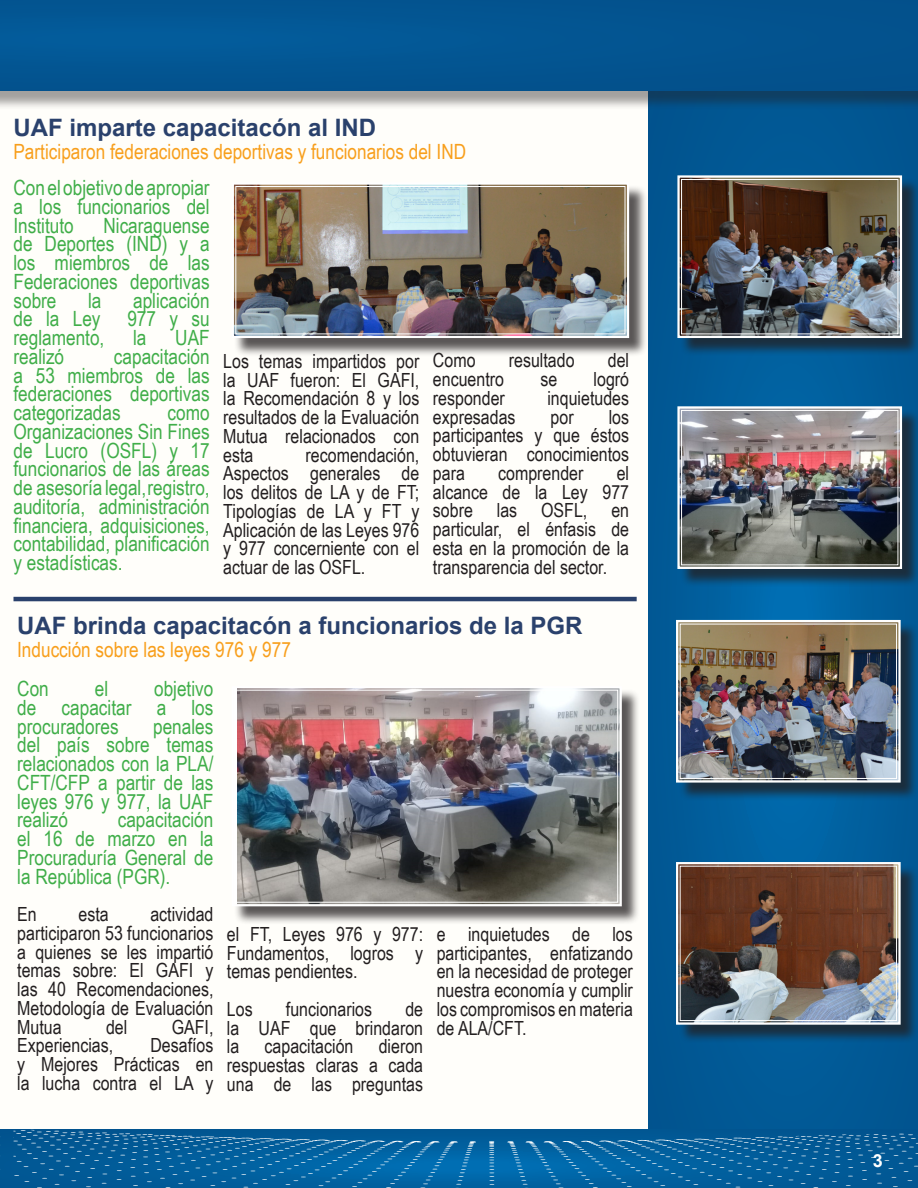
<style>
.page{position:relative;width:918px;height:1188px;background:#fff}
.page>*{position:absolute;margin:0;border:0;box-sizing:border-box;transform-origin:0 0}
.t1{font:700 24px "Arial";color:#2a416c}
.t2{font:21px/18.8px "Arial Narrow";color:#40ae49;text-align:justify}
.t3{font:21px "Arial Narrow";color:#f89f1c}
.t4{font:19.5px/18.8px "Arial Narrow";color:#231f20;text-align:justify}
.t5{font:700 18px "Arial";color:#fff}
</style>
<div class="page">
<div style="left:0;top:86px;width:648px;height:1102px;background:#fffefa"></div>
<svg style="left:648px;top:110px;width:270px;height:1020px;background:#005a97"></svg>
<svg style="left:1px;top:1130px;width:917px;height:58px;background:#0c66a1"></svg>
<svg style="left:544px;top:1165px;width:20px;height:23px"></svg>
<svg style="left:517px;top:1166px;width:12px;height:22px"></svg>
<svg style="left:455px;top:1166px;width:12px;height:22px"></svg>
<svg style="left:489px;top:1166px;width:6px;height:22px"></svg>
<svg style="left:420px;top:1165px;width:20px;height:23px"></svg>
<svg style="left:571px;top:1134px;width:347px;height:54px;background:#0c639e"></svg>
<svg style="left:130px;top:1163px;width:282px;height:25px;background:#0765a3"></svg>
<svg style="left:14px;top:1130px;width:66px;height:58px;background:#0a5d96"></svg>
<hr style="left:60px;top:1132px;width:769px;height:4px;background:#015894">
<img style="left:77px;top:1150px;width:741px;height:3px">
<hr style="left:0;top:1130px;width:1px;height:58px;background:#015692">
<div style="left:0;top:0;width:918px;height:110px;background:#231f20;opacity:.75"></div>
<div style="left:0;top:0;width:918px;height:91px;background:#035490"></div>
<hr style="left:14px;top:597px;width:623px;height:4px;background:#2a416c">
<div style="left:234px;top:185px;width:414px;height:172px;background:#231f20;opacity:.75"></div>
<img style="left:234px;top:184px;width:396px;height:155px">
<div style="left:235px;top:186px;width:390px;height:148px;border:1px solid #fff"></div>
<div style="left:234px;top:689px;width:406px;height:236px;background:#231f20;opacity:.75"></div>
<img style="left:234px;top:688px;width:389px;height:219px">
<div style="left:235px;top:690px;width:383px;height:213px;border:1px solid #fff"></div>
<div style="left:680px;top:178px;width:238px;height:179px;background:#231f20;opacity:.75"></div>
<img style="left:676px;top:174px;width:227px;height:165px">
<div style="left:681px;top:179px;width:217px;height:155px;border:1px solid #fff"></div>
<div style="left:680px;top:409px;width:238px;height:179px;background:#231f20;opacity:.75"></div>
<img style="left:676px;top:405px;width:227px;height:165px">
<div style="left:681px;top:410px;width:217px;height:155px;border:1px solid #fff"></div>
<div style="left:679px;top:622px;width:239px;height:179px;background:#231f20;opacity:.75"></div>
<img style="left:675px;top:619px;width:227px;height:165px">
<div style="left:680px;top:624px;width:217px;height:155px;border:1px solid #fff"></div>
<div style="left:679px;top:865px;width:239px;height:178px;background:#231f20;opacity:.75"></div>
<img style="left:675px;top:861px;width:227px;height:165px">
<div style="left:680px;top:866px;width:217px;height:155px;border:1px solid #fff"></div>
<p class="t1" style="left:14px;top:111px;width:364px">UAF imparte capacitacón al IND</p>
<p class="t3" style="left:14px;top:136px;width:454px">Participaron federaciones deportivas y funcionarios del IND</p>
<p class="t2" style="left:14px;top:177px;width:198px">Con el objetivo de apropiar a los funcionarios del Instituto</p>
<p class="t2" style="left:14px;top:215px;width:198px;text-indent:90px">Nicaraguense de Deportes (IND) y a los miembros de las Federaciones deportivas sobre</p>
<p class="t2" style="left:88px;top:290px;width:15px">la</p>
<p class="t2" style="left:133px;top:290px;width:78px">aplicación</p>
<p class="t2" style="left:14px;top:309px;width:89px">de la Ley</p>
<p class="t2" style="left:127px;top:309px;width:84px">977 y su</p>
<p class="t2" style="left:14px;top:327px;width:92px">reglamento,</p>
<p class="t2" style="left:133px;top:327px;width:15px">la</p>
<p class="t2" style="left:175px;top:327px;width:36px">UAF</p>
<p class="t2" style="left:14px;top:346px;width:52px">realizó</p>
<p class="t2" style="left:14px;top:346px;width:198px;text-indent:100px">capacitación a 53 miembros de las federaciones deportivas categorizadas</p>
<p class="t2" style="left:14px;top:402px;width:198px;text-indent:154px">como Organizaciones Sin Fines de Lucro (OSFL) y 17 funcionarios de las áreas de asesoría legal, registro, auditoría, administración financiera, adquisiciones, contabilidad, planificación y estadísticas.</p>
<p class="t4" style="left:223px;top:351px;width:198px">Los temas impartidos por la UAF fueron: El GAFI, la Recomendación 8 y los resultados de la Evaluación Mutua relacionados con esta</p>
<p class="t4" style="left:223px;top:445px;width:198px;text-indent:82px">recomendación, Aspectos generales de los delitos de LA y de FT; Tipologías de LA y FT y Aplicación de las Leyes 976 y 977 concerniente con el actuar de las OSFL.</p>
<p class="t4" style="left:433px;top:350px;width:44px">Como</p>
<p class="t4" style="left:509px;top:350px;width:67px">resultado</p>
<p class="t4" style="left:608px;top:350px;width:23px">del</p>
<p class="t4" style="left:433px;top:369px;width:73px">encuentro</p>
<p class="t4" style="left:540px;top:369px;width:18px">se</p>
<p class="t4" style="left:594px;top:369px;width:37px">logró</p>
<p class="t4" style="left:433px;top:388px;width:73px">responder</p>
<p class="t4" style="left:547px;top:388px;width:83px">inquietudes</p>
<p class="t4" style="left:433px;top:407px;width:84px">expresadas</p>
<p class="t4" style="left:551px;top:407px;width:25px">por</p>
<p class="t4" style="left:433px;top:407px;width:198px;text-indent:176px">los participantes y que éstos obtuvieran conocimientos para</p>
<p class="t4" style="left:433px;top:463px;width:198px;text-indent:184px">el alcance de la Ley 977 sobre las OSFL, en particular, el énfasis de esta en la promoción de la transparencia del sector.</p>
<p class="t4" style="left:498px;top:463px;width:87px">comprender</p>
<p class="t1" style="left:17px;top:609px;width:567px">UAF brinda capacitacón a funcionarios de la PGR</p>
<p class="t3" style="left:17px;top:634px;width:275px">Inducción sobre las leyes 976 y 977</p>
<p class="t2" style="left:17px;top:678px;width:33px">Con</p>
<p class="t2" style="left:95px;top:678px;width:15px">el</p>
<p class="t2" style="left:17px;top:678px;width:198px;text-indent:137px">objetivo de capacitar a los procuradores</p>
<p class="t2" style="left:17px;top:716px;width:198px;text-indent:136px">penales del país sobre temas relacionados con la PLA/ CFT/CFP a partir de las leyes 976 y 977, la UAF realizó</p>
<p class="t2" style="left:17px;top:810px;width:198px;text-indent:100px">capacitación el 16 de marzo en la Procuraduría General de la República (PGR).</p>
<p class="t4" style="left:17px;top:904px;width:21px">En</p>
<p class="t4" style="left:78px;top:904px;width:32px">esta</p>
<p class="t4" style="left:17px;top:904px;width:198px;text-indent:133px">actividad participaron 53 funcionarios a quienes se les impartió temas sobre: El GAFI y las 40 Recomendaciones, Metodología de Evaluación Mutua</p>
<p class="t4" style="left:106px;top:1017px;width:23px">del</p>
<p class="t4" style="left:172px;top:1017px;width:43px">GAFI,</p>
<p class="t4" style="left:17px;top:1035px;width:97px">Experiencias,</p>
<p class="t4" style="left:17px;top:1035px;width:198px;text-indent:133px">Desafíos y Mejores Prácticas en la lucha contra el LA y</p>
<p class="t4" style="left:227px;top:924px;width:198px">el FT, Leyes 976 y 977:<br>Fundamentos, logros y temas pendientes.</p>
<p class="t4" style="left:227px;top:999px;width:27px">Los</p>
<p class="t4" style="left:286px;top:999px;width:88px">funcionarios</p>
<p class="t4" style="left:227px;top:999px;width:198px;text-indent:178px">de la UAF que brindaron la</p>
<p class="t4" style="left:265px;top:1036px;width:90px">capacitación</p>
<p class="t4" style="left:227px;top:1036px;width:198px;text-indent:152px">dieron respuestas claras a cada una de las preguntas</p>
<p class="t4" style="left:437px;top:924px;width:198px">e inquietudes de los participantes, enfatizando en la necesidad de proteger nuestra economía y cumplir los compromisos en materia de ALA/CFT.</p>
<p class="t5" style="left:873px;top:1148px;width:12px">3</p>
</div>
